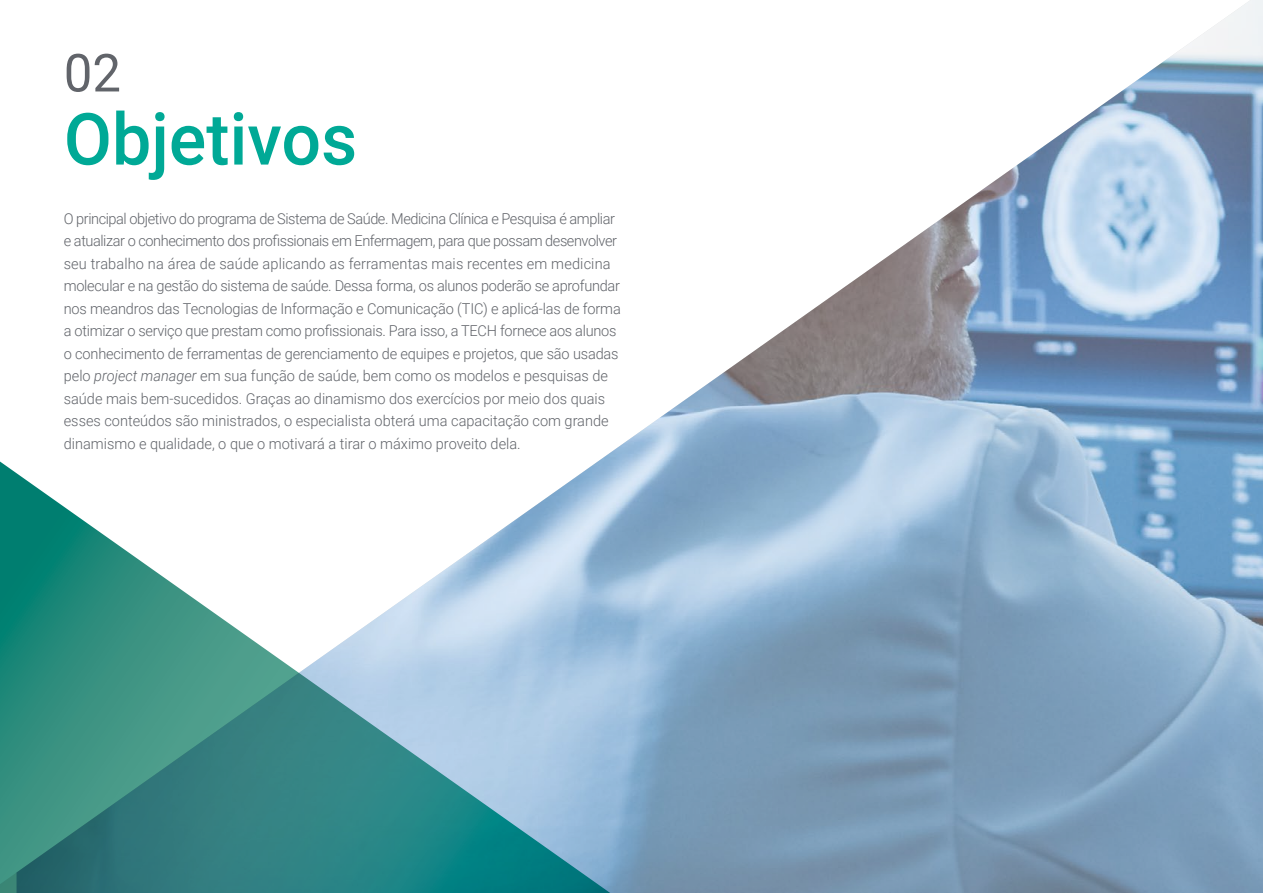
<style>
.page{position:relative;width:1263px;height:893px;background:#fff}
.page>*{position:absolute;margin:0;border:0;box-sizing:border-box;transform-origin:0 0}
.t1{font:500 72px "Roboto";color:#00a996}
.t2{font:52.5px "Roboto";color:#61646a}
.t3{font:300 15px/22.5px "Roboto";letter-spacing:-.01em;color:#61646a}
.s1{font-style:italic}
</style>
<div class="page">
<img style="left:620px;top:0;width:643px;height:893px">
<svg style="left:0;top:446px;width:640px;height:447px"></svg>
<h2 class="t2" style="left:64px;top:36px;width:59px">02</h2>
<h1 class="t1" style="left:64px;top:89px;width:295px">Objetivos</h1>
<p class="t3" style="left:64px;top:207px;width:558px">O principal objetivo do programa de Sistema de Saúde. Medicina Clínica e Pesquisa é ampliar e atualizar o conhecimento dos profissionais em Enfermagem, para que possam desenvolver seu trabalho na área de saúde aplicando as ferramentas mais recentes em medicina molecular e na gestão do sistema de saúde. Dessa forma, os alunos poderão se aprofundar nos meandros das Tecnologias de Informação e Comunicação (TIC) e aplicá-las de forma a otimizar o serviço que prestam como profissionais. Para isso, a TECH fornece aos alunos o conhecimento de ferramentas de gerenciamento de equipes e projetos, que são usadas pelo <span class="s1">project manager</span> em sua função de saúde, bem como os modelos e pesquisas de saúde mais bem-sucedidos. Graças ao dinamismo dos exercícios por meio dos quais esses conteúdos são ministrados, o especialista obterá uma capacitação com grande dinamismo e qualidade, o que o motivará a tirar o máximo proveito dela.</p>
</div>
